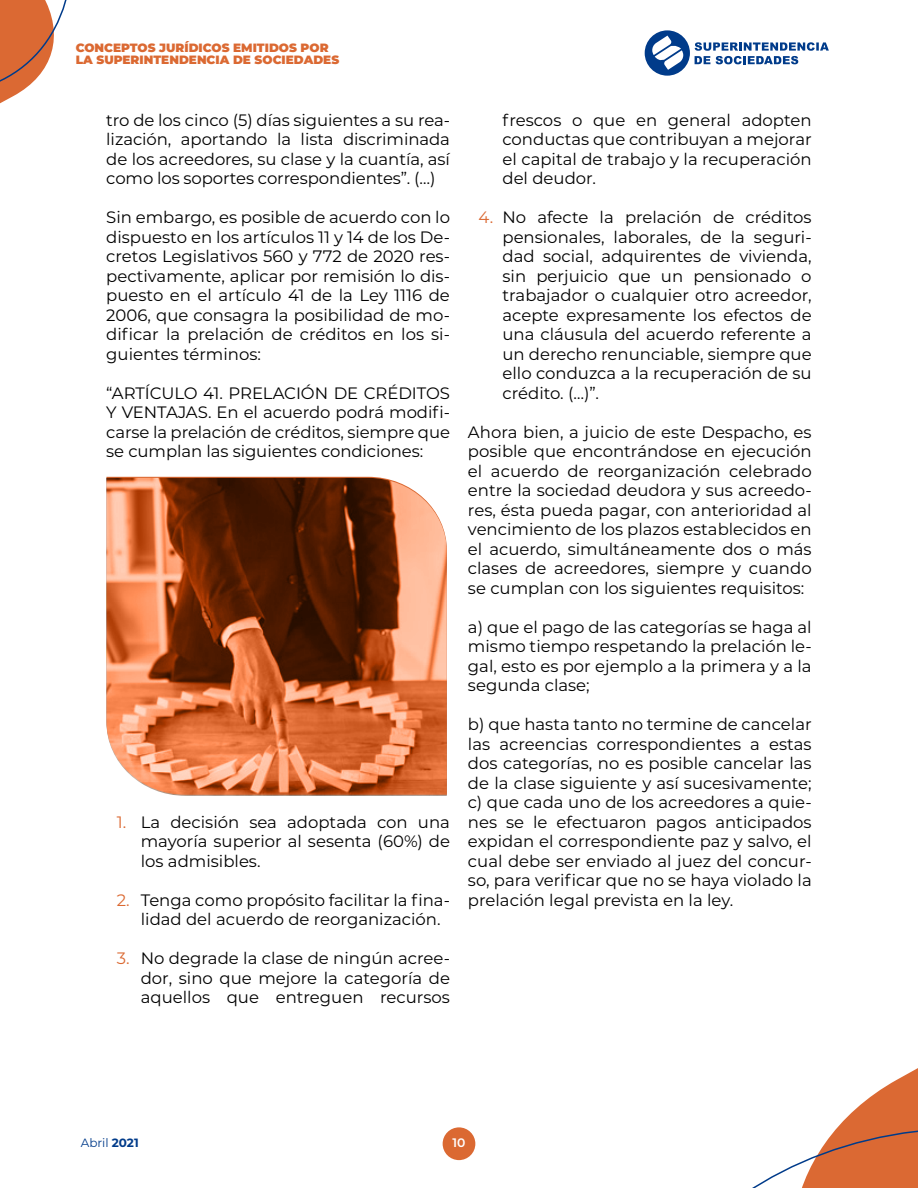
<style>
.page{position:relative;width:918px;height:1188px;background:#fff}
.page>*{position:absolute;margin:0;border:0;box-sizing:border-box;transform-origin:0 0}
.t1{font:16.5px/19.5px "Montserrat";color:#000;text-align:justify}
.t2{font:600 12.3px "Montserrat";color:#fff}
.t3{font:900 12px/12px "Montserrat";color:#db6932}
.t4{font:12px "Montserrat";color:#003b8a}
.s1{color:#db6932}
.s2{font-weight:700}
</style>
<div class="page">
<svg style="left:752px;top:1068px;width:166px;height:120px"></svg>
<div style="left:443px;top:1127px;width:32px;height:33px;background:#db6932;border-radius:50%"></div>
<svg style="left:645px;top:30px;width:184px;height:46px"></svg>
<svg style="left:0;top:0;width:67px;height:104px"></svg>
<svg style="left:106px;top:477px;width:341px;height:318px;background:#ad5f39"></svg>
<p class="t3" style="left:76px;top:41px;width:265px">CONCEPTOS JURÍDICOS EMITIDOS POR<br>LA SUPERINTENDENCIA DE SOCIEDADES</p>
<p class="t1" style="left:106px;top:110px;width:345px">tro de los cinco (5) días siguientes a su rea&shy;lización, aportando la lista discriminada de los acreedores, su clase y la cuantía, así como los soportes correspondientes”. (…)</p>
<p class="t1" style="left:106px;top:207px;width:345px">Sin embargo, es posible de acuerdo con lo dispuesto en los artículos 11 y 14 de los De&shy;cretos Legislativos 560 y 772 de 2020 res&shy;pectivamente, aplicar por remisión lo dis&shy;puesto en el artículo 41 de la Ley 1116 de 2006, que consagra la posibilidad de mo&shy;dificar la prelación de créditos en los si&shy;guientes términos:</p>
<p class="t1" style="left:106px;top:383px;width:345px">“ARTÍCULO 41. PRELACIÓN DE CRÉDITOS Y VENTAJAS. En el acuerdo podrá modifi&shy;carse la prelación de créditos, siempre que se cumplan las siguientes condiciones:</p>
<p class="t1" style="left:141px;top:812px;width:311px;text-indent:-24px"><span class="s1">1.</span> La decisión sea adoptada con una mayoría superior al sesenta (60%) de los admisibles.</p>
<p class="t1" style="left:141px;top:890px;width:311px;text-indent:-24px"><span class="s1">2.</span> Tenga como propósito facilitar la fina&shy;lidad del acuerdo de reorganización.</p>
<p class="t1" style="left:141px;top:948px;width:311px;text-indent:-24px"><span class="s1">3.</span> No degrade la clase de ningún acree&shy;dor, sino que mejore la categoría de aquellos que entreguen recursos</p>
<p class="t1" style="left:502px;top:110px;width:311px">frescos o que en general adopten conductas que contribuyan a mejorar el capital de trabajo y la recuperación del deudor.</p>
<p class="t1" style="left:502px;top:207px;width:311px;text-indent:-24px"><span class="s1">4.</span> No afecte la prelación de créditos pensionales, laborales, de la seguri&shy;dad social, adquirentes de vivienda, sin perjuicio que un pensionado o trabajador o cualquier otro acreedor, acepte expresamente los efectos de una cláusula del acuerdo referente a un derecho renunciable, siempre que ello conduzca a la recuperación de su crédito. (…)”.</p>
<p class="t1" style="left:468px;top:422px;width:345px">Ahora bien, a juicio de este Despacho, es posible que encontrándose en ejecución el acuerdo de reorganización celebrado entre la sociedad deudora y sus acreedo&shy;res, ésta pueda pagar, con anterioridad al vencimiento de los plazos establecidos en el acuerdo, simultáneamente dos o más clases de acreedores, siempre y cuando se cumplan con los siguientes requisitos:</p>
<p class="t1" style="left:468px;top:617px;width:345px">a) que el pago de las categorías se haga al mismo tiempo respetando la prelación le&shy;gal, esto es por ejemplo a la primera y a la segunda clase;</p>
<p class="t1" style="left:468px;top:714px;width:345px">b) que hasta tanto no termine de cancelar las acreencias correspondientes a estas dos categorías, no es posible cancelar las de la clase siguiente y así sucesivamente; c) que cada uno de los acreedores a quie&shy;nes se le efectuaron pagos anticipados expidan el correspondiente paz y salvo, el cual debe ser enviado al juez del concur&shy;so, para verificar que no se haya violado la prelación legal prevista en la ley.</p>
<p class="t4" style="left:81px;top:1134px;width:59px">Abril <span class="s2">2021</span></p>
<p class="t2" style="left:453px;top:1134px;width:14px">10</p>
</div>
